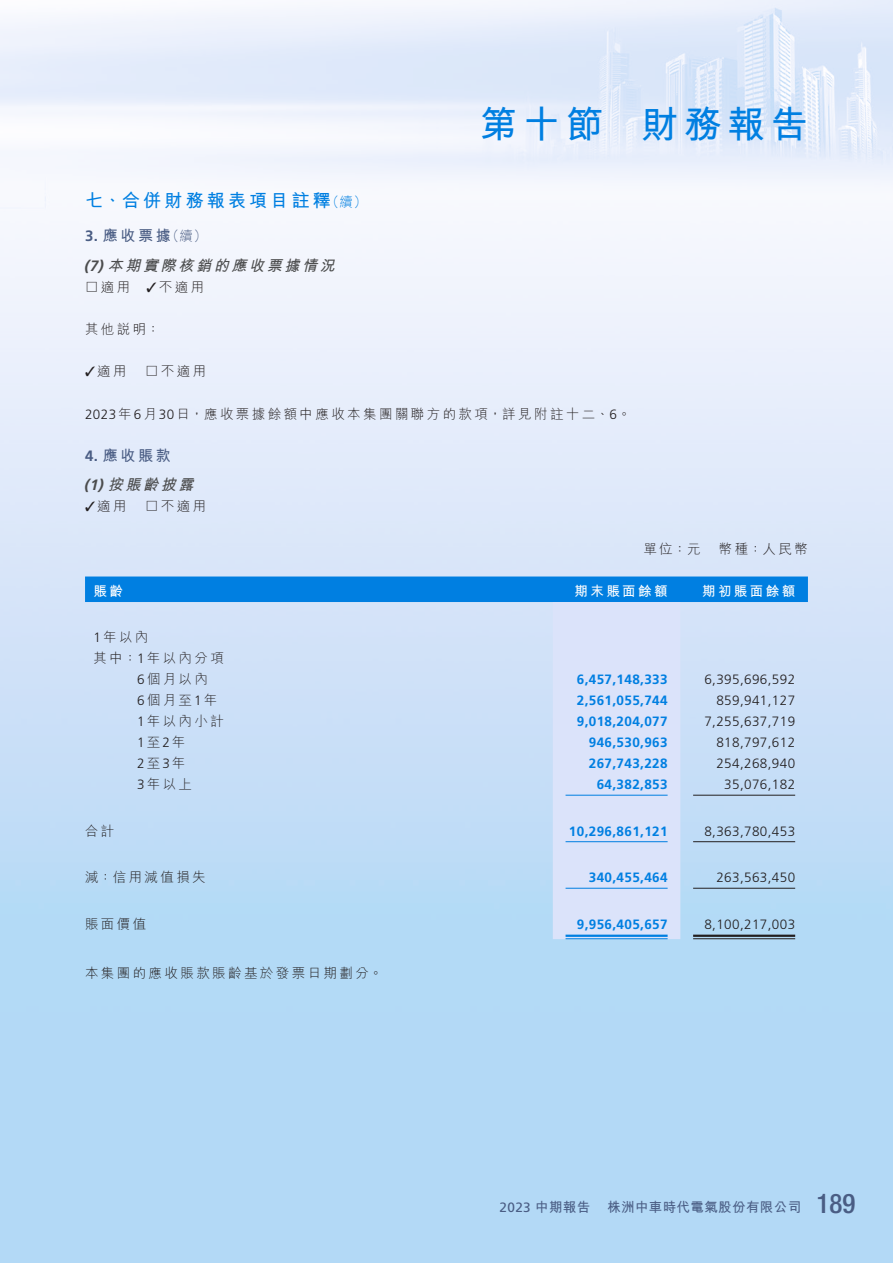
<style>
.page{position:relative;width:893px;height:1263px;background:#fff}
.page>*{position:absolute;margin:0;border:0;box-sizing:border-box;transform-origin:0 0}
.t1{font:700 37.5px "M Hei HK";letter-spacing:.15em;color:#007fe1}
._01_Heading_1{font:700 18px "M Hei HK";letter-spacing:.18em;color:#007fe1}
._03_Heading_3{font:italic 700 15px "M Hei HK";color:#4b4c4d}
._02_Heading_2{font:700 15px "M Hei HK";letter-spacing:.18em;color:#4a5d84}
._50_Table_Body{font:300 13.5px "Frutiger LT Std";letter-spacing:.03em;color:#231f20}
._50_Table_Body-2{font:700 13.5px "Frutiger LT Std";letter-spacing:.03em;color:#007fe1}
._00_Body_text{font:300 13.5px "M Hei HK";letter-spacing:.18em;color:#231f20}
._50_Table_Body-3{font:300 13.5px "M Hei HK";letter-spacing:.18em;color:#231f20}
.t2{font:700 13.5px "M Hei HK";letter-spacing:.03em;color:#4a5d84}
._50_Table_Body-4{font:700 13.5px "M Hei HK";letter-spacing:.18em;color:#fff}
.t3{font:13.5px "Frutiger LT Std";color:#4a5d84}
.s1{font-weight:300;font-size:13.5px}
.s2{font-family:"Frutiger LT Std"}
.s3{font-family:"M Hei HK"}
.s4{font-family:"M Hei HK";font-weight:700}
.s5{font-family:"Helvetica Neue LT Std";font-weight:500;font-stretch:condensed;font-size:27px}
</style>
<div class="page">
<img style="left:0;top:0;width:893px;height:1263px">
<svg style="left:85px;top:576px;width:723px;height:363px;background:#bad8f6"></svg>
<hr style="left:566px;top:795px;width:102px;height:1px;background:#007fe1">
<hr style="left:693px;top:795px;width:102px;height:1px;background:#231f20">
<hr style="left:566px;top:841px;width:102px;height:1px;background:#007fe1">
<hr style="left:693px;top:841px;width:102px;height:1px;background:#231f20">
<hr style="left:566px;top:888px;width:102px;height:1px;background:#007fe1">
<hr style="left:693px;top:888px;width:102px;height:1px;background:#231f20">
<hr style="left:566px;top:935px;width:102px;height:2px;background:#007fe1">
<hr style="left:566px;top:938px;width:102px;height:1px;background:#007fe1">
<hr style="left:693px;top:935px;width:102px;height:2px;background:#231f20">
<hr style="left:693px;top:938px;width:102px;height:1px;background:#231f20">
<h1 class="t1" style="left:480px;top:97px;width:330px">第十節 財務報告</h1>
<p class="_01_Heading_1" style="left:85px;top:188px;width:283px">七、合併財務報表項目註釋<span class="s1">（續）</span></p>
<p class="_02_Heading_2" style="left:85px;top:225px;width:123px"><span class="s2">3.</span> 應收票據<span class="s1">（續）</span></p>
<p class="_03_Heading_3" style="left:84px;top:254px;width:257px"><span class="s2">(7)</span>本期實際核銷的應收票據情況</p>
<p class="_00_Body_text" style="left:85px;top:280px;width:121px">□適用　✓不適用</p>
<p class="_00_Body_text" style="left:85px;top:322px;width:77px">其他說明：</p>
<p class="_00_Body_text" style="left:85px;top:364px;width:123px">✓適用　□不適用</p>
<p class="_00_Body_text" style="left:85px;top:407px;width:547px"><span class="s2">2023</span>年<span class="s2">6</span>月<span class="s2">30</span>日，應收票據餘額中應收本集團關聯方的款項，詳見附註十二、<span class="s2">6</span>。</p>
<p class="_02_Heading_2" style="left:85px;top:444px;width:87px"><span class="s2">4.</span> 應收賬款</p>
<p class="_03_Heading_3" style="left:84px;top:474px;width:116px"><span class="s2">(1)</span>按賬齡披露</p>
<p class="_00_Body_text" style="left:85px;top:499px;width:123px">✓適用　□不適用</p>
<p class="_00_Body_text" style="left:643px;top:542px;width:166px">單位：元　幣種：人民幣</p>
<p class="_50_Table_Body-4" style="left:94px;top:581px;width:31px">賬齡</p>
<p class="_50_Table_Body-4" style="left:575px;top:581px;width:95px">期末賬面餘額</p>
<p class="_50_Table_Body-4" style="left:702px;top:581px;width:95px">期初賬面餘額</p>
<p class="_50_Table_Body-3" style="left:94px;top:630px;width:56px"><span class="s2">1</span>年以內</p>
<p class="_50_Table_Body-3" style="left:94px;top:651px;width:132px">其中：<span class="s2">1</span>年以內分項</p>
<p class="_50_Table_Body-3" style="left:137px;top:672px;width:72px"><span class="s2">6</span>個月以內</p>
<p class="_50_Table_Body-2" style="left:577px;top:672px;width:92px">6,457,148,333</p>
<p class="_50_Table_Body" style="left:704px;top:672px;width:92px">6,395,696,592</p>
<p class="_50_Table_Body-3" style="left:137px;top:693px;width:82px"><span class="s2">6</span>個月至<span class="s2">1</span>年</p>
<p class="_50_Table_Body-2" style="left:577px;top:693px;width:92px">2,561,055,744</p>
<p class="_50_Table_Body" style="left:716px;top:693px;width:80px">859,941,127</p>
<p class="_50_Table_Body-3" style="left:137px;top:714px;width:88px"><span class="s2">1</span>年以內小計</p>
<p class="_50_Table_Body-2" style="left:577px;top:714px;width:92px">9,018,204,077</p>
<p class="_50_Table_Body" style="left:704px;top:714px;width:92px">7,255,637,719</p>
<p class="_50_Table_Body" style="left:137px;top:735px;width:50px">1<span class="s3">至</span>2<span class="s3">年</span></p>
<p class="_50_Table_Body-2" style="left:589px;top:735px;width:80px">946,530,963</p>
<p class="_50_Table_Body" style="left:716px;top:735px;width:80px">818,797,612</p>
<p class="_50_Table_Body" style="left:137px;top:756px;width:50px">2<span class="s3">至</span>3<span class="s3">年</span></p>
<p class="_50_Table_Body-2" style="left:589px;top:756px;width:80px">267,743,228</p>
<p class="_50_Table_Body" style="left:716px;top:756px;width:80px">254,268,940</p>
<p class="_50_Table_Body-3" style="left:137px;top:777px;width:56px"><span class="s2">3</span>年以上</p>
<p class="_50_Table_Body-2" style="left:597px;top:777px;width:72px">64,382,853</p>
<p class="_50_Table_Body" style="left:724px;top:777px;width:72px">35,076,182</p>
<p class="_50_Table_Body-3" style="left:85px;top:824px;width:31px">合計</p>
<p class="_50_Table_Body-2" style="left:569px;top:823px;width:100px">10,296,861,121</p>
<p class="_50_Table_Body" style="left:704px;top:823px;width:92px">8,363,780,453</p>
<p class="_50_Table_Body-3" style="left:85px;top:870px;width:122px">減：信用減值損失</p>
<p class="_50_Table_Body-2" style="left:589px;top:870px;width:80px">340,455,464</p>
<p class="_50_Table_Body" style="left:716px;top:870px;width:80px">263,563,450</p>
<p class="_50_Table_Body-3" style="left:85px;top:917px;width:63px">賬面價值</p>
<p class="_50_Table_Body-2" style="left:577px;top:916px;width:92px">9,956,405,657</p>
<p class="_50_Table_Body" style="left:704px;top:916px;width:92px">8,100,217,003</p>
<p class="_00_Body_text" style="left:85px;top:966px;width:299px">本集團的應收賬款賬齡基於發票日期劃分。</p>
<p class="t3" style="left:500px;top:1199px;width:92px">2023 <span class="s4">中期報告</span></p>
<p class="t2" style="left:607px;top:1197px;width:250px">株洲中車時代電氣股份有限公司 <span class="s5">189</span></p>
</div>
